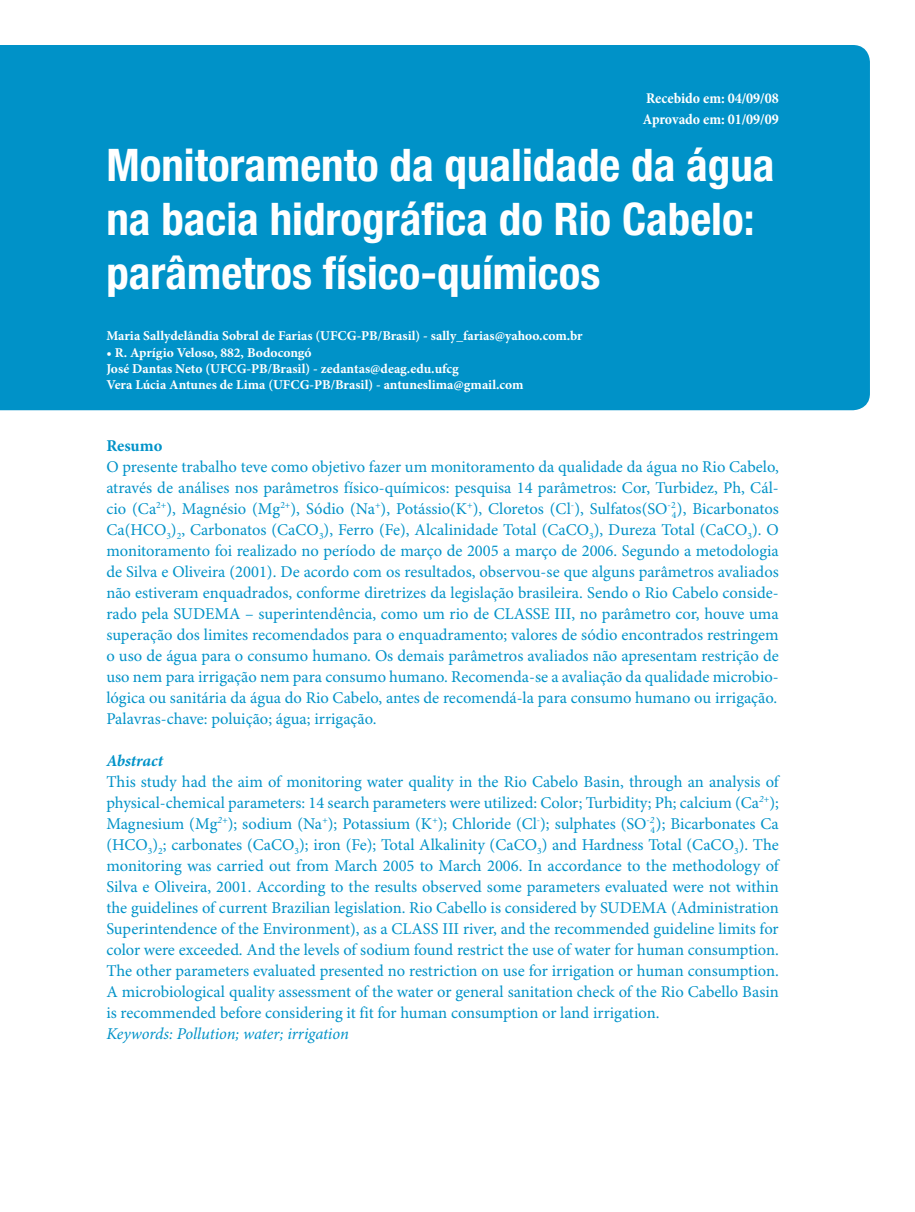
<style>
.page{position:relative;width:915px;height:1212px;background:#fff}
.page>*{position:absolute;margin:0;border:0;box-sizing:border-box;transform-origin:0 0}
.t1{font:700 condensed 45px/54px "Helvetica Neue LT Std";color:#fff}
.t2{font:16.5px/21px "Minion Pro";color:#0092c8;text-align:justify}
.t3{font:italic 16.5px "Minion Pro";letter-spacing:-.01em;color:#0092c8}
.t4{font:italic 700 16.5px "Minion Pro";letter-spacing:-.005em;color:#0092c8}
.t5{font:700 16.5px "Minion Pro";color:#0092c8}
.t6{font:700 condensed 15px/21px "Minion Pro";color:#fff}
.t7{font:700 13.5px/16.2px "Minion Pro";color:#fff}
</style>
<div class="page">
<div style="left:0;top:45px;width:869px;height:365px;background:#0092c8"></div>
<p class="t6" style="left:642px;top:89px;width:137px">Recebido em: 04/09/08<br>Aprovado em: 01/09/09</p>
<h1 class="t1" style="left:106px;top:137px;width:669px">Monitoramento da qualidade da água na bacia hidrográfica do Rio Cabelo: parâmetros físico-químicos</h1>
<p class="t7" style="left:106px;top:329px;width:477px">Maria Sallydelândia Sobral de Farias (UFCG-PB/Brasil) - sally_farias@yahoo.com.br</p>
<p class="t7" style="left:106px;top:345px;width:418px">• R. Aprígio Veloso, 882, Bodocongó<br>José Dantas Neto (UFCG-PB/Brasil) - zedantas@deag.edu.ufcg<br>Vera Lúcia Antunes de Lima (UFCG-PB/Brasil) - antuneslima@gmail.com</p>
<p class="t5" style="left:106px;top:436px;width:57px">Resumo</p>
<p class="t2" style="left:106px;top:457px;width:673px">O presente trabalho teve como objetivo fazer um monitoramento da qualidade da água no Rio Cabelo, através de análises nos parâmetros físico-químicos: pesquisa 14 parâmetros: Cor, Turbidez, Ph, Cál&shy;cio (Ca<sup>2+</sup>), Magnésio (Mg<sup>2+</sup>), Sódio (Na<sup>+</sup>), Potássio(K<sup>+</sup>), Cloretos (Cl<sup>-</sup>), Sulfatos(SO<sup>-2</sup></p>
<p class="t2" style="left:106px;top:499px;width:673px;text-indent:565px"><sub>4</sub>), Bicarbonatos Ca(HCO<sub>3</sub>)<sub>2</sub>, Carbonatos (CaCO<sub>3</sub>), Ferro (Fe), Alcalinidade Total (CaCO<sub>3</sub>), Dureza Total (CaCO<sub>3</sub>). O monitoramento foi realizado no período de março de 2005 a março de 2006. Segundo a metodologia de Silva e Oliveira (2001). De acordo com os resultados, observou-se que alguns parâmetros avaliados não estiveram enquadrados, conforme diretrizes da legislação brasileira. Sendo o Rio Cabelo conside&shy;rado pela SUDEMA – superintendência, como um rio de CLASSE III, no parâmetro cor, houve uma superação dos limites recomendados para o enquadramento; valores de sódio encontrados restringem o uso de água para o consumo humano. Os demais parâmetros avaliados não apresentam restrição de uso nem para irrigação nem para consumo humano. Recomenda-se a avaliação da qualidade microbio&shy;lógica ou sanitária da água do Rio Cabelo, antes de recomendá-la para consumo humano ou irrigação.<br>Palavras-chave: poluição; água; irrigação.</p>
<p class="t4" style="left:106px;top:751px;width:58px">Abstract</p>
<p class="t2" style="left:106px;top:772px;width:673px">This study had the aim of monitoring water quality in the Rio Cabelo Basin, through an analysis of physical-chemical parameters: 14 search parameters were utilized: Color; Turbidity; Ph; calcium (Ca<sup>2</sup><sup>+</sup>); Magnesium (Mg<sup>2+</sup>); sodium (Na<sup>+</sup>); Potassium (K<sup>+</sup>); Chloride (Cl<sup>-</sup>); sulphates (SO<sup>-2</sup></p>
<p class="t2" style="left:106px;top:814px;width:673px;text-indent:544px"><sub>4</sub>); Bicarbonates Ca (HCO<sub>3</sub>)<sub>2</sub>; carbonates (CaCO<sub>3</sub>); iron (Fe); Total Alkalinity (CaCO<sub>3</sub>) and Hardness Total (CaCO<sub>3</sub>). The monitoring was carried out from March 2005 to March 2006. In accordance to the methodology of Silva e Oliveira, 2001. According to the results observed some parameters evaluated were not within the guidelines of current Brazilian legislation. Rio Cabello is considered by SUDEMA (Administration Superintendence of the Environment), as a CLASS III river, and the recommended guideline limits for color were exceeded. And the levels of sodium found restrict the use of water for human consumption.<br>The other parameters evaluated presented no restriction on use for irrigation or human consumption.<br>A microbiological quality assessment of the water or general sanitation check of the Rio Cabello Basin is recommended before considering it fit for human consumption or land irrigation.</p>
<p class="t3" style="left:106px;top:1024px;width:244px">Keywords: Pollution; water; irrigation</p>
</div>
